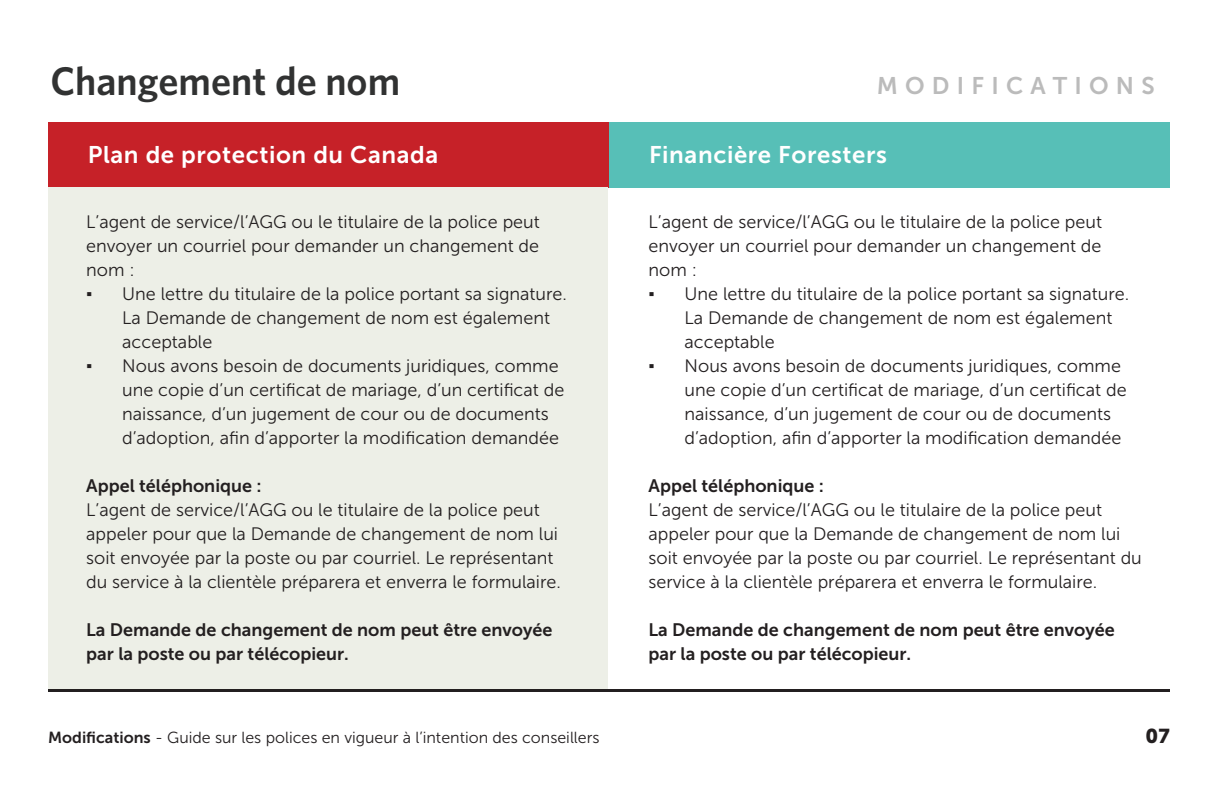
<style>
.page{position:relative;width:1224px;height:792px;background:#fff}
.page>*{position:absolute;margin:0;border:0;box-sizing:border-box;transform-origin:0 0}
.t1{font:600 40px "Whitney";color:#313232}
.t2{font:24px "Museo Sans 700";letter-spacing:.025em;color:#fff}
.t3{font:24px "Museo Sans 700";letter-spacing:.3em;color:#bbb}
.t4{font:20px "Museo Sans 900";color:#231f20}
.t5{font:18px/24px "Museo Sans 300";color:#231f20}
.t6{font:18px/24px "Museo Sans 700";color:#231f20}
.t7{font:16px "Museo Sans 300";color:#231f20}
.s1{font-family:"Times New Roman"}
.s2{font-family:"Museo Sans 700"}
</style>
<div class="page">
<div style="left:48px;top:122px;width:561px;height:65px;background:#c62128"></div>
<div style="left:609px;top:122px;width:561px;height:65px;background:#57bfb7"></div>
<div style="left:48px;top:187px;width:560px;height:504px;background:#edefe7"></div>
<hr style="left:48px;top:689px;width:1122px;height:2px;background:#231f20">
<h1 class="t1" style="left:50px;top:55px;width:351px">Changement de nom</h1>
<h2 class="t3" style="left:877px;top:72px;width:279px">MODIFICATIONS</h2>
<h2 class="t2" style="left:88px;top:141px;width:352px">Plan de protection du Canada</h2>
<h2 class="t2" style="left:649px;top:141px;width:239px">Financière Foresters</h2>
<p class="t5" style="left:86px;top:210px;width:455px;text-align:justify">L’agent de service/l’AGG ou le titulaire de la police peut envoyer un courriel pour demander un changement de nom :</p>
<p class="t5" style="left:122px;top:282px;width:446px;text-indent:-36px"><span class="s1">▪</span> Une lettre du titulaire de la police portant sa signature.<br>La Demande de changement de nom est également acceptable</p>
<p class="t5" style="left:122px;top:354px;width:444px;text-indent:-36px"><span class="s1">▪</span> Nous avons besoin de documents juridiques, comme une copie d’un certificat de mariage, d’un certificat de naissance, d’un jugement de cour ou de documents d’adoption, afin d’apporter la modification demandée</p>
<p class="t6" style="left:86px;top:474px;width:177px">Appel téléphonique :</p>
<p class="t5" style="left:86px;top:498px;width:476px">L’agent de service/l’AGG ou le titulaire de la police peut appeler pour que la Demande de changement de nom lui soit envoyée par la poste ou par courriel. Le représentant du service à la clientèle préparera et enverra le formulaire.</p>
<p class="t6" style="left:86px;top:618px;width:468px">La Demande de changement de nom peut être envoyée par la poste ou par télécopieur.</p>
<p class="t5" style="left:649px;top:210px;width:455px;text-align:justify">L’agent de service/l’AGG ou le titulaire de la police peut envoyer un courriel pour demander un changement de nom :</p>
<p class="t5" style="left:685px;top:282px;width:446px;text-indent:-36px"><span class="s1">▪</span> Une lettre du titulaire de la police portant sa signature.<br>La Demande de changement de nom est également acceptable</p>
<p class="t5" style="left:685px;top:354px;width:444px;text-indent:-36px"><span class="s1">▪</span> Nous avons besoin de documents juridiques, comme une copie d’un certificat de mariage, d’un certificat de naissance, d’un jugement de cour ou de documents d’adoption, afin d’apporter la modification demandée</p>
<p class="t6" style="left:649px;top:474px;width:177px">Appel téléphonique :</p>
<p class="t5" style="left:649px;top:498px;width:495px">L’agent de service/l’AGG ou le titulaire de la police peut appeler pour que la Demande de changement de nom lui soit envoyée par la poste ou par courriel. Le représentant du service à la clientèle préparera et enverra le formulaire.</p>
<p class="t6" style="left:649px;top:618px;width:468px">La Demande de changement de nom peut être envoyée par la poste ou par télécopieur.</p>
<p class="t7" style="left:48px;top:729px;width:553px"><span class="s2">Modifications</span> - Guide sur les polices en vigueur à l’intention des conseillers</p>
<p class="t4" style="left:1146px;top:725px;width:26px">07</p>
</div>
